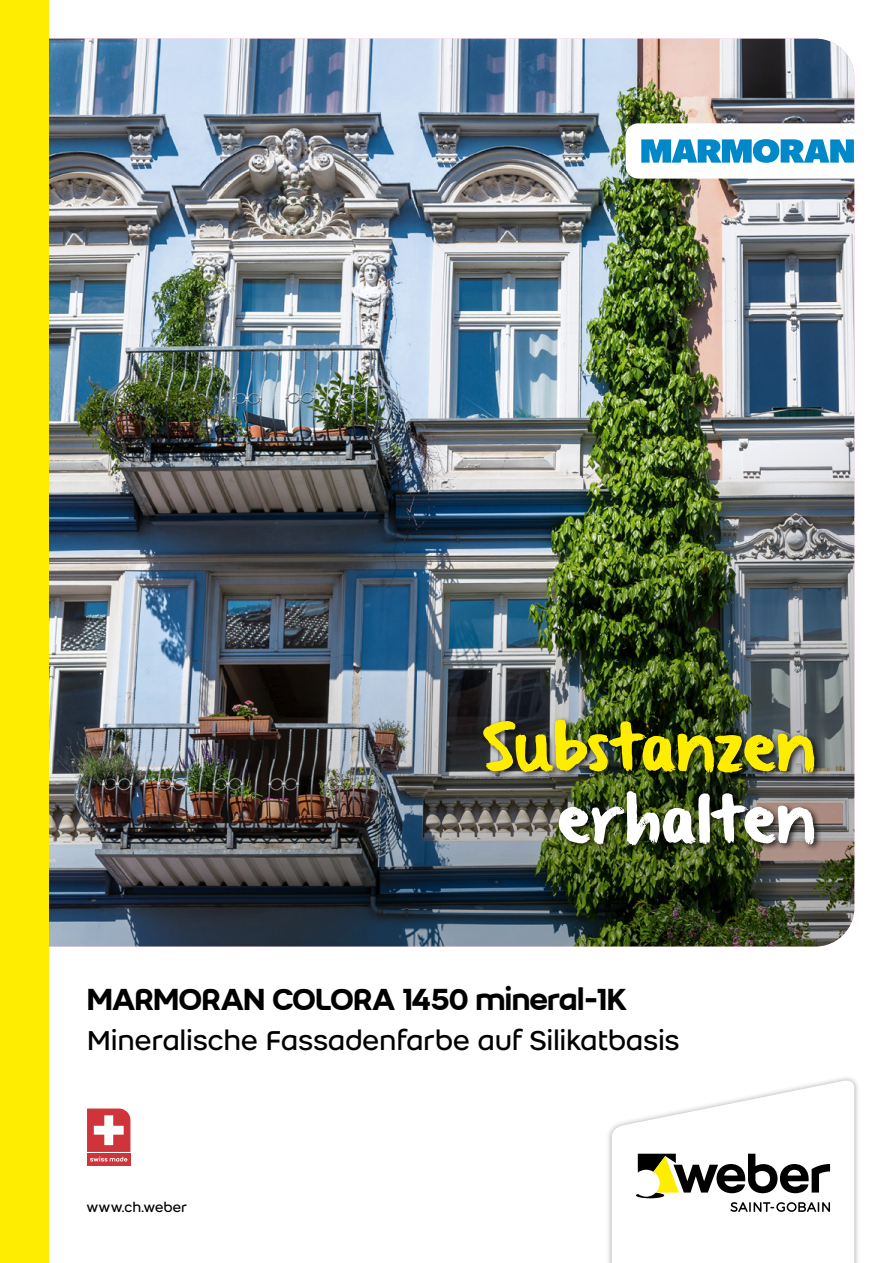
<style>
.page{position:relative;width:893px;height:1263px;background:#fff}
.page>*{position:absolute;margin:0;border:0;box-sizing:border-box;transform-origin:0 0}
.t1{font:54px "Weber Brush";color:#ffed00}
.t2{font:54px "Weber Brush";letter-spacing:.015em;color:#fff}
.t3{font:33px "Weber Name";color:#000}
.t4{font:30px "Weber";letter-spacing:-.01em;color:#000}
.Untertitel{font:15px "Weber";letter-spacing:-.005em;color:#000}
</style>
<div class="page">
<img style="left:48px;top:39px;width:806px;height:907px">
<div style="left:479px;top:717px;width:343px;height:135px;background:#000;opacity:.75"></div>
<svg style="left:87px;top:1161px;width:43px;height:5px"></svg>
<svg style="left:87px;top:1108px;width:43px;height:53px"></svg>
<div style="left:0;top:0;width:48px;height:1263px;background:#ffed00"></div>
<svg style="left:625px;top:123px;width:230px;height:56px"></svg>
<img style="left:608px;top:1078px;width:250px;height:185px">
<svg style="left:612px;top:1079px;width:242px;height:184px"></svg>
<p class="t1" style="left:483px;top:721px;width:334px">Substanzen</p>
<p class="t2" style="left:558px;top:793px;width:259px">erhalten</p>
<p class="t3" style="left:87px;top:974px;width:541px">MARMORAN COLORA 1450 mineral-1K</p>
<p class="t4" style="left:87px;top:1019px;width:594px">Mineralische Fassadenfarbe auf Silikatbasis</p>
<p class="Untertitel" style="left:87px;top:1196px;width:102px">www.ch.weber</p>
</div>
